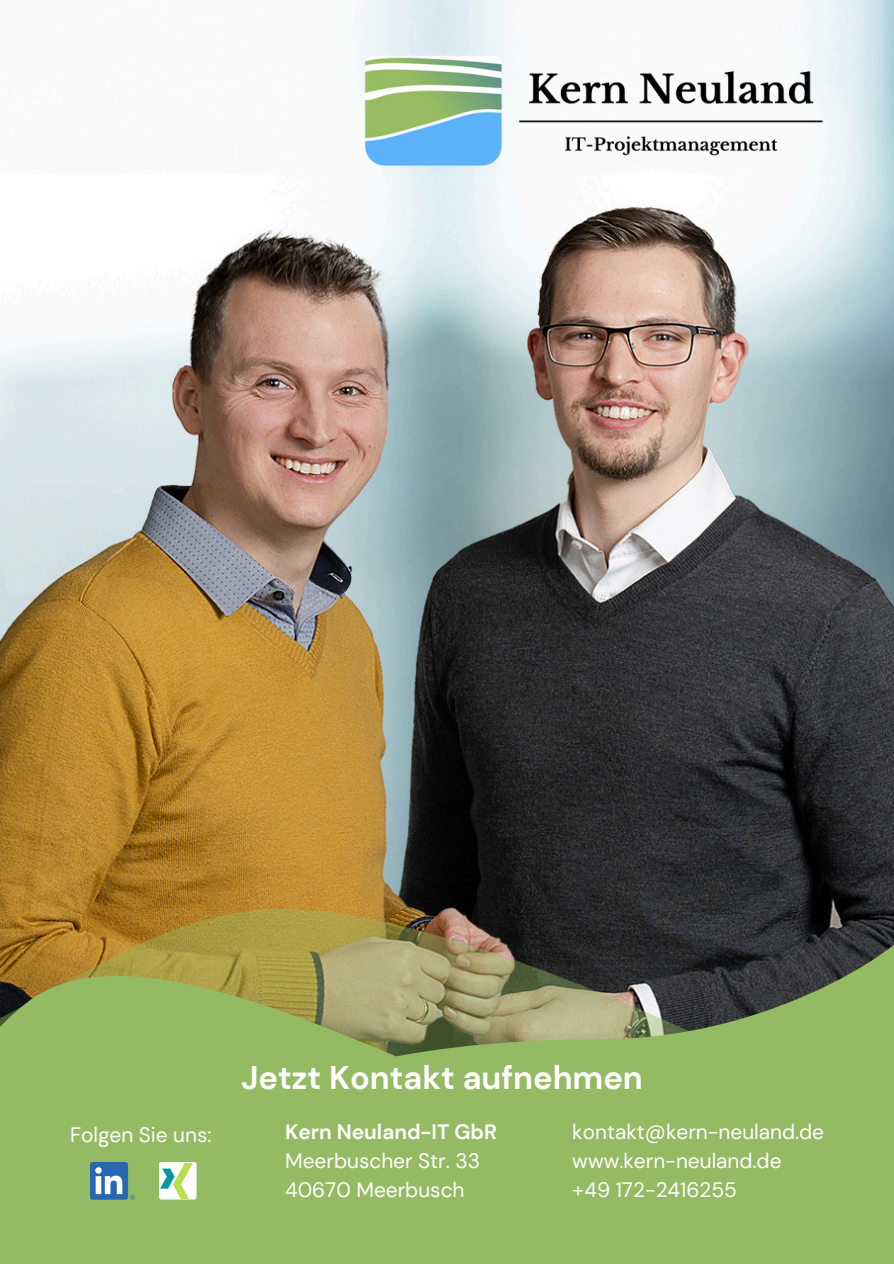
<style>
.page{position:relative;width:894px;height:1264px;background:#fff}
.page>*{position:absolute;margin:0;border:0;box-sizing:border-box;transform-origin:0 0}
.t1{font:700 32.7px "DM Sans";color:#fff}
.t2{font:20.85px "DM Sans";color:#fff}
.t3{font:700 20.85px "DM Sans";color:#fff}
</style>
<div class="page">
<img style="left:0;top:0;width:893px;height:894px">
<svg style="left:0;top:894px;width:893px;height:369px;background:#8a9f59"></svg>
<div style="left:159px;top:1161px;width:37px;height:38px;background:#fff;border-radius:2px"></div>
<img style="left:160px;top:1163px;width:33px;height:35px">
<img style="left:91px;top:1161px;width:43px;height:38px">
<img style="left:350px;top:43px;width:487px;height:137px">
<p class="t1" style="left:241px;top:1056px;width:403px">Jetzt Kontakt aufnehmen</p>
<p class="t2" style="left:70px;top:1121px;width:143px">Folgen Sie uns:</p>
<p class="t2" style="left:572px;top:1118px;width:253px">kontakt@kern-neuland.de</p>
<p class="t2" style="left:572px;top:1147px;width:211px">www.kern-neuland.de</p>
<p class="t2" style="left:572px;top:1176px;width:166px">+49 172-2416255</p>
<h1 class="t3" style="left:285px;top:1118px;width:213px">Kern Neuland-IT GbR</h1>
<p class="t2" style="left:285px;top:1147px;width:196px">Meerbuscher Str. 33</p>
<p class="t2" style="left:285px;top:1176px;width:181px">40670 Meerbusch</p>
</div>
